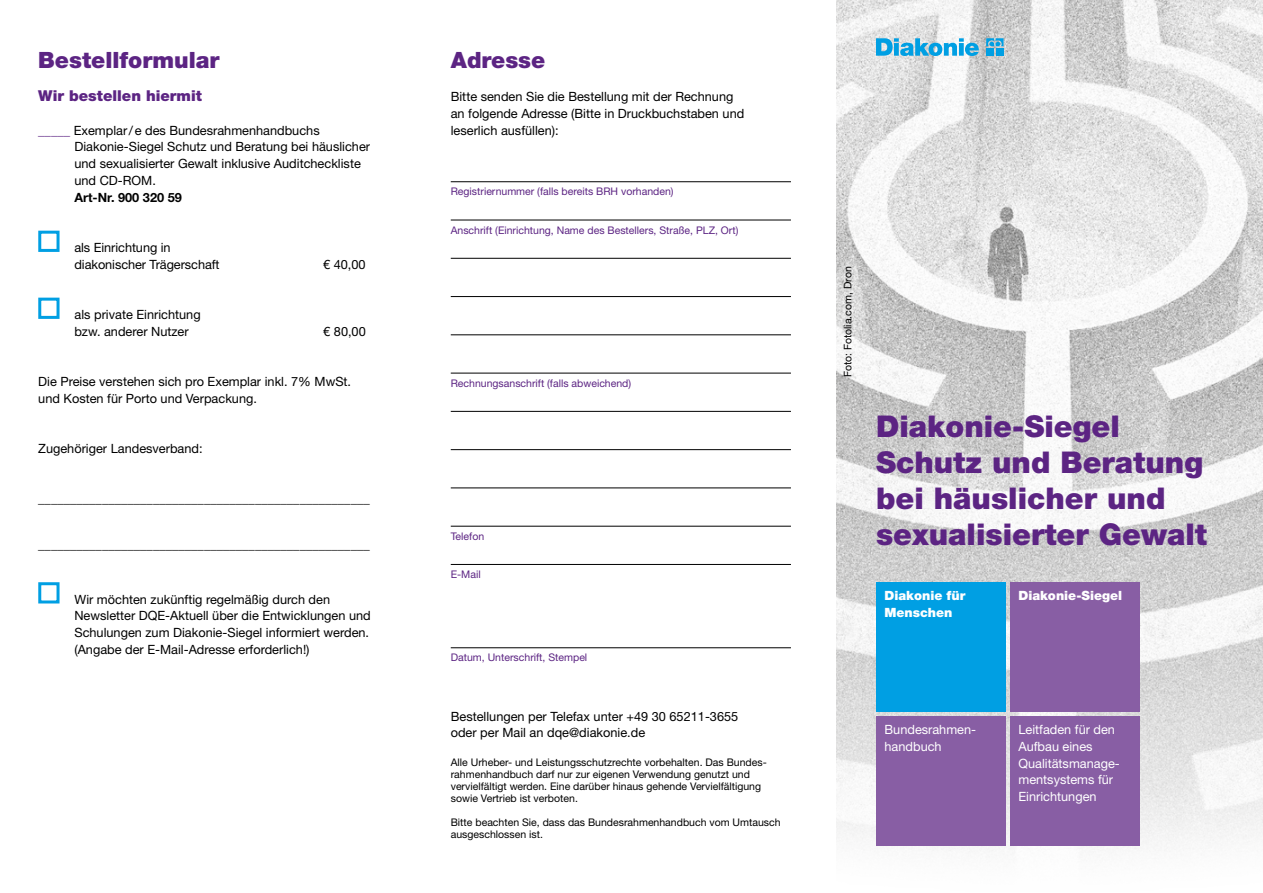
<style>
.page{position:relative;width:1263px;height:893px;background:#fff}
.page>*{position:absolute;margin:0;border:0;box-sizing:border-box;transform-origin:0 0}
.t1{font:900 30px/36px "Helvetica Neue LT Std";color:#5c2483}
.t2{font:900 22.5px "Helvetica Neue LT Std";color:#5c2483}
.t3{font:900 15px "Helvetica Neue LT Std";color:#5c2483}
.t4{font:12.75px/16.8px "Helvetica Neue LT Std";color:#000}
.t5{font:12.75px/16.8px "Helvetica Neue LT Std";color:#fff}
.t6{font:900 12.75px/16.8px "Helvetica Neue LT Std";color:#fff}
.t7{font:700 12.75px "Helvetica Neue LT Std";color:#000}
.t8{font:10.5px/12px "Helvetica Neue LT Std";color:#000}
.t9{font:10.5px "Helvetica Neue LT Std";color:#5c2483}
.s1{color:#5c2483}
</style>
<div class="page">
<img style="left:837px;top:0;width:426px;height:852px">
<div style="left:876px;top:583px;width:130px;height:129px;background:#009fe3"></div>
<div style="left:1010px;top:583px;width:130px;height:129px;background:#885ea4"></div>
<div style="left:876px;top:716px;width:130px;height:130px;background:#885ea4"></div>
<svg style="left:876px;top:38px;width:103px;height:18px;background:#64bde3"></svg>
<svg style="left:986px;top:38px;width:17px;height:8px"></svg>
<div style="left:986px;top:48px;width:8px;height:8px;background:#009fe3"></div>
<div style="left:995px;top:48px;width:8px;height:8px;background:#009fe3"></div>
<div style="left:1010px;top:716px;width:130px;height:130px;background:#885ea4"></div>
<hr style="left:451px;top:220px;width:340px;height:1px;background:#000">
<hr style="left:451px;top:258px;width:340px;height:1px;background:#000">
<hr style="left:451px;top:296px;width:340px;height:1px;background:#000">
<hr style="left:451px;top:334px;width:340px;height:1px;background:#000">
<hr style="left:451px;top:373px;width:340px;height:1px;background:#000">
<hr style="left:451px;top:411px;width:340px;height:1px;background:#000">
<hr style="left:451px;top:449px;width:340px;height:1px;background:#000">
<hr style="left:451px;top:487px;width:340px;height:1px;background:#000">
<hr style="left:451px;top:526px;width:340px;height:1px;background:#000">
<hr style="left:451px;top:564px;width:340px;height:1px;background:#000">
<hr style="left:451px;top:647px;width:340px;height:1px;background:#000">
<hr style="left:451px;top:181px;width:340px;height:1px;background:#000">
<div style="left:38px;top:231px;width:22px;height:21px;border:3px solid #009fe3"></div>
<div style="left:38px;top:298px;width:22px;height:21px;border:3px solid #009fe3"></div>
<div style="left:38px;top:582px;width:22px;height:21px;border:3px solid #009fe3"></div>
<h2 class="t2" style="left:38px;top:46px;width:183px">Bestellformular</h2>
<p class="t3" style="left:38px;top:87px;width:165px">Wir bestellen hiermit</p>
<p class="t4" style="left:74px;top:122px;width:297px;text-indent:-36px"><span class="s1">_____</span> Exemplar/e des Bundesrahmenhandbuchs Diakonie-Siegel Schutz und Beratung bei häuslicher und sexualisierter Gewalt inklusive Auditcheckliste und CD-ROM.</p>
<p class="t7" style="left:74px;top:189px;width:109px">Art-Nr. 900 320 59</p>
<p class="t4" style="left:74px;top:239px;width:147px">als Einrichtung in diakonischer Trägerschaft</p>
<p class="t4" style="left:323px;top:256px;width:44px">€ 40,00</p>
<p class="t4" style="left:74px;top:306px;width:128px">als private Einrichtung bzw. anderer Nutzer</p>
<p class="t4" style="left:323px;top:323px;width:44px">€ 80,00</p>
<p class="t4" style="left:38px;top:373px;width:314px">Die Preise verstehen sich pro Exemplar inkl. 7% MwSt. und Kosten für Porto und Verpackung.</p>
<p class="t4" style="left:38px;top:440px;width:166px">Zugehöriger Landesverband:</p>
<p class="t4" style="left:38px;top:490px;width:333px">____________________________________________________</p>
<p class="t4" style="left:38px;top:535px;width:333px">____________________________________________________</p>
<p class="t4" style="left:74px;top:590px;width:298px">Wir möchten zukünftig regelmäßig durch den Newsletter DQE-Aktuell über die Entwicklungen und Schulungen zum Diakonie-Siegel informiert werden. (Angabe der E-Mail-Adresse erforderlich!)</p>
<h2 class="t2" style="left:451px;top:46px;width:96px">Adresse</h2>
<p class="t4" style="left:451px;top:88px;width:295px">Bitte senden Sie die Bestellung mit der Rechnung an folgende Adresse (Bitte in Druckbuchstaben und leserlich ausfüllen):</p>
<p class="t9" style="left:451px;top:185px;width:224px">Registriernummer (falls bereits BRH vorhanden)</p>
<p class="t9" style="left:451px;top:224px;width:289px">Anschrift (Einrichtung, Name des Bestellers, Straße, PLZ, Ort)</p>
<p class="t9" style="left:451px;top:377px;width:182px">Rechnungsanschrift (falls abweichend)</p>
<p class="t9" style="left:451px;top:530px;width:35px">Telefon</p>
<p class="t9" style="left:451px;top:568px;width:31px">E-Mail</p>
<p class="t9" style="left:451px;top:651px;width:138px">Datum, Unterschrift, Stempel</p>
<p class="t4" style="left:451px;top:708px;width:289px">Bestellungen per Telefax unter +49 30 65211-3655 oder per Mail an dqe@diakonie.de</p>
<p class="t8" style="left:451px;top:756px;width:316px">Alle Urheber- und Leistungsschutzrechte vorbehalten. Das Bundes&shy;rahmenhandbuch darf nur zur eigenen Verwendung genutzt und vervielfältigt werden. Eine darüber hinaus gehende Vervielfältigung sowie Vertrieb ist verboten.</p>
<p class="t8" style="left:451px;top:816px;width:331px">Bitte beachten Sie, dass das Bundesrahmenhandbuch vom Umtausch ausgeschlossen ist.</p>
<p class="t8" style="left:842px;top:377px;width:112px;rotate:-90deg">Foto: Fotolia.com, Dron</p>
<h1 class="t1" style="left:876px;top:408px;width:333px">Diakonie-Siegel<br>Schutz und Beratung bei häuslicher und sexualisierter Gewalt</h1>
<p class="t6" style="left:884px;top:587px;width:83px">Diakonie für<br>Menschen</p>
<p class="t6" style="left:1018px;top:587px;width:105px">Diakonie-Siegel</p>
<p class="t5" style="left:884px;top:721px;width:93px">Bundesrahmen&shy;handbuch</p>
<p class="t5" style="left:1018px;top:721px;width:103px">Leitfaden für den<br>Aufbau eines<br>Qualitätsmanage&shy;mentsystems für<br>Einrichtungen</p>
</div>
